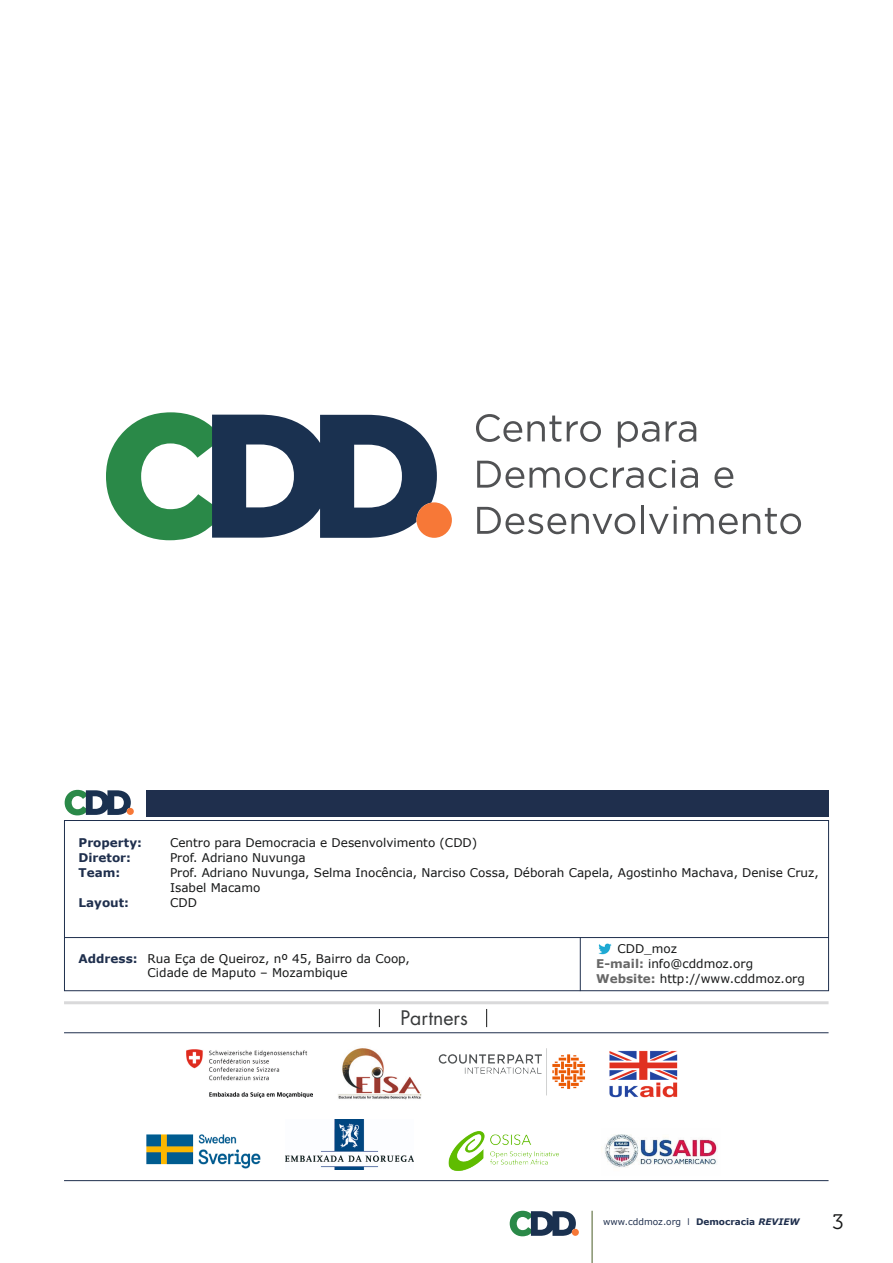
<style>
.page{position:relative;width:893px;height:1263px;background:#fff}
.page>*{position:absolute;margin:0;border:0;box-sizing:border-box;transform-origin:0 0}
.t1{font:21px "Museo 300";color:#151616}
.t2{font:19.5px "Futura LT";color:#383a3b}
.t3{font:12px/15px "Verdana";color:#151616}
.t4{font:700 12px "Verdana";color:#1f2f4d}
.t5{font:9px "Verdana";color:#1f2f4d}
.s1{font-weight:700;color:#1f2f4d}
.s2{font-weight:700;color:#686868}
.s3{font-family:"Futura LT"}
.s4{font-weight:700}
.s5{font-weight:700;font-style:italic}
</style>
<div class="page">
<hr style="left:592px;top:1211px;width:1px;height:52px;background:#4a5d27">
<svg style="left:510px;top:1211px;width:69px;height:25px"></svg>
<div style="left:146px;top:790px;width:682px;height:26px;background:#1f2f4d"></div>
<div style="left:64px;top:820px;width:765px;height:171px;border:1px solid #1f2f4d"></div>
<hr style="left:64px;top:937px;width:765px;height:1px;background:#1f2f4d">
<hr style="left:580px;top:937px;width:1px;height:54px;background:#1f2f4d">
<svg style="left:65px;top:790px;width:69px;height:25px"></svg>
<img style="left:438px;top:1048px;width:148px;height:48px">
<img style="left:609px;top:1050px;width:69px;height:47px">
<img style="left:144px;top:1134px;width:118px;height:48px">
<img style="left:285px;top:1119px;width:129px;height:50px">
<hr style="left:64px;top:1001px;width:764px;height:3px;background:#d9d9da">
<hr style="left:64px;top:1180px;width:764px;height:1px;background:#1f2f4d">
<hr style="left:64px;top:1032px;width:764px;height:1px;background:#1f2f4d">
<img style="left:338px;top:1048px;width:83px;height:52px">
<img style="left:186px;top:1050px;width:127px;height:47px">
<svg style="left:379px;top:1009px;width:1px;height:18px"></svg>
<svg style="left:486px;top:1009px;width:1px;height:18px"></svg>
<img style="left:448px;top:1131px;width:111px;height:40px">
<img style="left:605px;top:1134px;width:113px;height:33px">
<img style="left:598px;top:943px;width:14px;height:12px">
<svg style="left:106px;top:412px;width:346px;height:128px"></svg>
<svg style="left:476px;top:414px;width:85px;height:28px"></svg>
<svg style="left:567px;top:421px;width:34px;height:21px"></svg>
<svg style="left:618px;top:421px;width:41px;height:27px"></svg>
<svg style="left:666px;top:421px;width:30px;height:21px"></svg>
<svg style="left:477px;top:460px;width:221px;height:28px"></svg>
<svg style="left:714px;top:467px;width:19px;height:21px"></svg>
<svg style="left:477px;top:507px;width:158px;height:27px"></svg>
<hr style="left:641px;top:506px;width:3px;height:28px;background:#515254">
<svg style="left:649px;top:506px;width:28px;height:28px"></svg>
<svg style="left:683px;top:508px;width:118px;height:26px"></svg>
<p class="t4" style="left:79px;top:834px;width:65px">Property:</p>
<p class="t3" style="left:170px;top:834px;width:309px">Centro para Democracia e Desenvolvimento (CDD)</p>
<p class="t4" style="left:79px;top:849px;width:54px">Diretor:</p>
<p class="t3" style="left:170px;top:849px;width:137px">Prof. Adriano Nuvunga</p>
<p class="t4" style="left:79px;top:864px;width:43px">Team:</p>
<p class="t3" style="left:170px;top:864px;width:650px">Prof. Adriano Nuvunga, Selma Inocência, Narciso Cossa, Déborah Capela, Agostinho Machava, Denise Cruz,<br>Isabel Macamo</p>
<p class="t4" style="left:79px;top:894px;width:52px">Layout:</p>
<p class="t3" style="left:170px;top:894px;width:28px">CDD</p>
<p class="t3" style="left:79px;top:950px;width:333px"><span class="s1">Address:</span> Rua Eça de Queiroz, nº 45, Bairro da Coop,</p>
<p class="t3" style="left:148px;top:965px;width:202px">Cidade de Maputo – Mozambique</p>
<p class="t2" style="left:400px;top:1005px;width:69px">Partners</p>
<p class="t3" style="left:617px;top:941px;width:61px">CDD_moz</p>
<p class="t3" style="left:596px;top:956px;width:158px"><span class="s2">E-mail:</span> info@cddmoz.org</p>
<p class="t3" style="left:596px;top:971px;width:210px"><span class="s2">Website:</span> http://www.cddmoz.org</p>
<p class="t5" style="left:603px;top:1215px;width:198px">www.cddmoz.org <span class="s3">I</span> <span class="s4">Democracia</span> <span class="s5">REVIEW</span></p>
<p class="t1" style="left:832px;top:1210px;width:13px">3</p>
</div>
